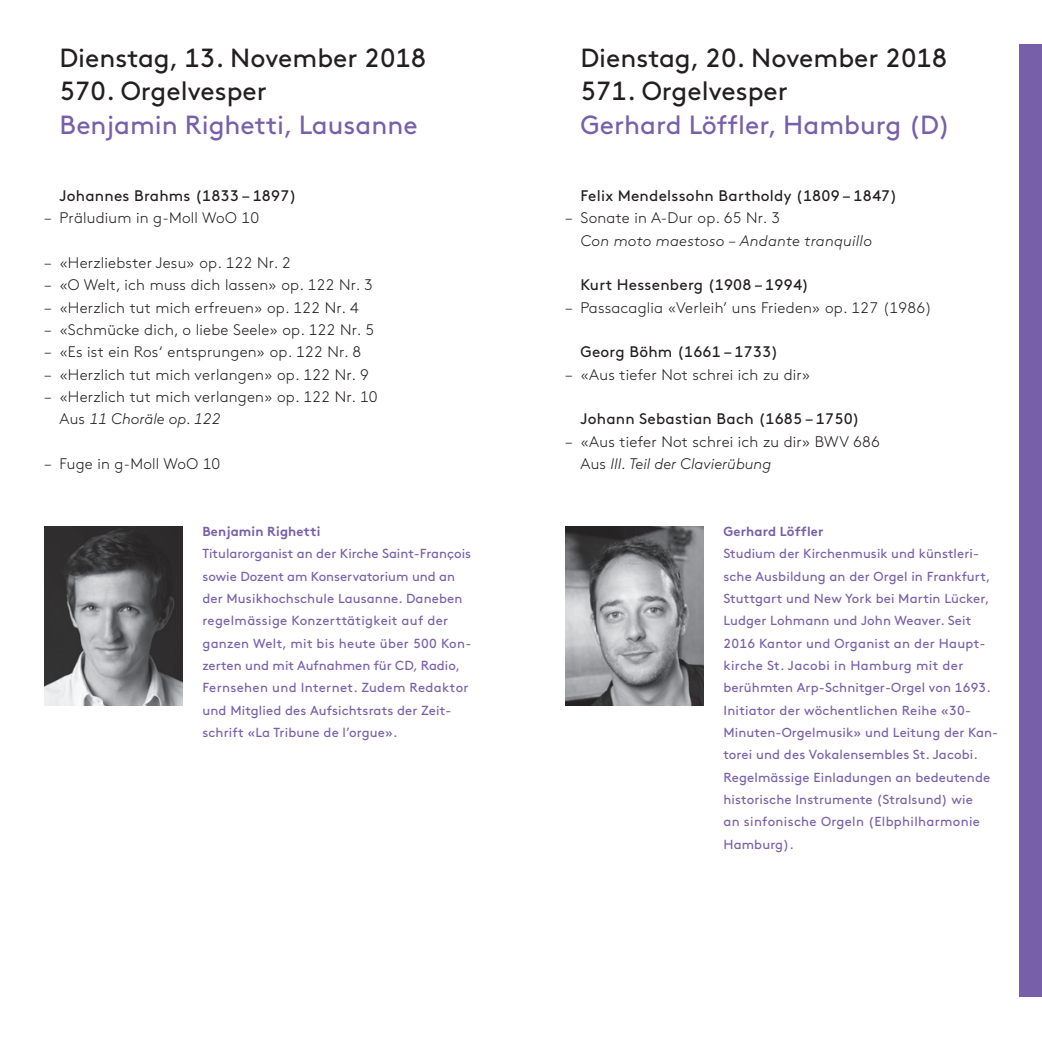
<style>
.page{position:relative;width:1042px;height:1042px;background:#fff}
.page>*{position:absolute;margin:0;border:0;box-sizing:border-box;transform-origin:0 0}
.t1{font:26.25px/33.4px "Brown Pro";color:#231f20}
.t2{font:26.25px "Brown Pro";color:#785fa9}
.t3{font:300 15.4px/22.4px "Brown Pro";letter-spacing:.015em;color:#231f20}
.t4{font:15.4px "Brown Pro";letter-spacing:.015em;color:#231f20}
.t5{font:italic 300 15.4px "Brown Pro";letter-spacing:.015em;color:#231f20}
.t6{font:13.12px/22.4px "Brown Pro";letter-spacing:.01em;color:#785fa9}
.t7{font:700 13.12px "Brown Pro";letter-spacing:.01em;color:#785fa9}
.s1{font-style:italic}
</style>
<div class="page">
<div style="left:1019px;top:45px;width:23px;height:952px;background:#785fa9"></div>
<img style="left:45px;top:527px;width:138px;height:178px">
<img style="left:566px;top:527px;width:137px;height:178px">
<h1 class="t1" style="left:60px;top:39px;width:368px">Dienstag, 13. November 2018<br>570. Orgelvesper</h1>
<h1 class="t2" style="left:60px;top:105px;width:360px">Benjamin Righetti, Lausanne</h1>
<p class="t3" style="left:45px;top:206px;width:8px">–</p>
<p class="t3" style="left:45px;top:250px;width:8px;text-align:justify">– – – – – – –</p>
<p class="t3" style="left:45px;top:451px;width:8px">–</p>
<p class="t4" style="left:60px;top:184px;width:238px">Johannes Brahms (1833 – 1897)</p>
<p class="t3" style="left:60px;top:206px;width:201px">Präludium in g-Moll WoO 10</p>
<p class="t3" style="left:60px;top:250px;width:320px">«Herzliebster Jesu» op. 122 Nr. 2<br>«O Welt, ich muss dich lassen» op. 122 Nr. 3 «Herzlich tut mich erfreuen» op. 122 Nr. 4 «Schmücke dich, o liebe Seele» op. 122 Nr. 5 «Es ist ein Ros‘ entsprungen» op. 122 Nr. 8 «Herzlich tut mich verlangen» op. 122 Nr. 9 «Herzlich tut mich verlangen» op. 122 Nr. 10<br>Aus <span class="s1">11 Choräle op. 122</span></p>
<p class="t3" style="left:60px;top:451px;width:162px">Fuge in g-Moll WoO 10</p>
<p class="t7" style="left:202px;top:521px;width:120px">Benjamin Righetti</p>
<p class="t6" style="left:202px;top:541px;width:270px">Titularorganist an der Kirche Saint-François sowie Dozent am Konservatorium und an der Musikhochschule Lausanne. Daneben regelmässige Konzerttätigkeit auf der ganzen Welt, mit bis heute über 500 Kon&shy;zerten und mit Aufnahmen für CD, Radio, Fernsehen und Internet. Zudem Redaktor und Mitglied des Aufsichtsrats der Zeit&shy;schrift «La Tribune de l’orgue».</p>
<h1 class="t1" style="left:580px;top:39px;width:368px">Dienstag, 20. November 2018<br>571. Orgelvesper</h1>
<h1 class="t2" style="left:580px;top:105px;width:371px">Gerhard Löffler, Hamburg (D)</h1>
<p class="t3" style="left:566px;top:206px;width:8px">–</p>
<p class="t3" style="left:566px;top:295px;width:8px">–</p>
<p class="t3" style="left:566px;top:362px;width:8px">–</p>
<p class="t3" style="left:566px;top:429px;width:8px">–</p>
<p class="t4" style="left:580px;top:184px;width:318px">Felix Mendelssohn Bartholdy (1809 – 1847)</p>
<p class="t3" style="left:580px;top:206px;width:201px">Sonate in A-Dur op. 65 Nr. 3</p>
<p class="t5" style="left:580px;top:229px;width:293px">Con moto maestoso – Andante tranquillo</p>
<p class="t4" style="left:580px;top:273px;width:230px">Kurt Hessenberg (1908 – 1994)</p>
<p class="t3" style="left:580px;top:295px;width:353px">Passacaglia «Verleih’ uns Frieden» op. 127 (1986)</p>
<p class="t4" style="left:580px;top:340px;width:199px">Georg Böhm (1661 – 1733)</p>
<p class="t3" style="left:580px;top:362px;width:231px">«Aus tiefer Not schrei ich zu dir»</p>
<p class="t4" style="left:580px;top:407px;width:281px">Johann Sebastian Bach (1685 – 1750)</p>
<p class="t3" style="left:580px;top:429px;width:301px">«Aus tiefer Not schrei ich zu dir» BWV 686<br>Aus <span class="s1">III. Teil der Clavierübung</span></p>
<p class="t7" style="left:723px;top:521px;width:102px">Gerhard Löffler</p>
<p class="t6" style="left:723px;top:541px;width:276px">Studium der Kirchenmusik und künstleri&shy;sche Ausbildung an der Orgel in Frankfurt, Stuttgart und New York bei Martin Lücker, Ludger Lohmann und John Weaver. Seit 2016 Kantor und Organist an der Haupt&shy;kirche St. Jacobi in Hamburg mit der berühmten Arp-Schnitger-Orgel von 1693.<br>Initiator der wöchentlichen Reihe «30- Minuten-Orgelmusik» und Leitung der Kan&shy;torei und des Vokalensembles St. Jacobi.<br>Regelmässige Einladungen an bedeutende historische Instrumente (Stralsund) wie<br>an sinfonische Orgeln (Elbphilharmonie Hamburg).</p>
</div>
